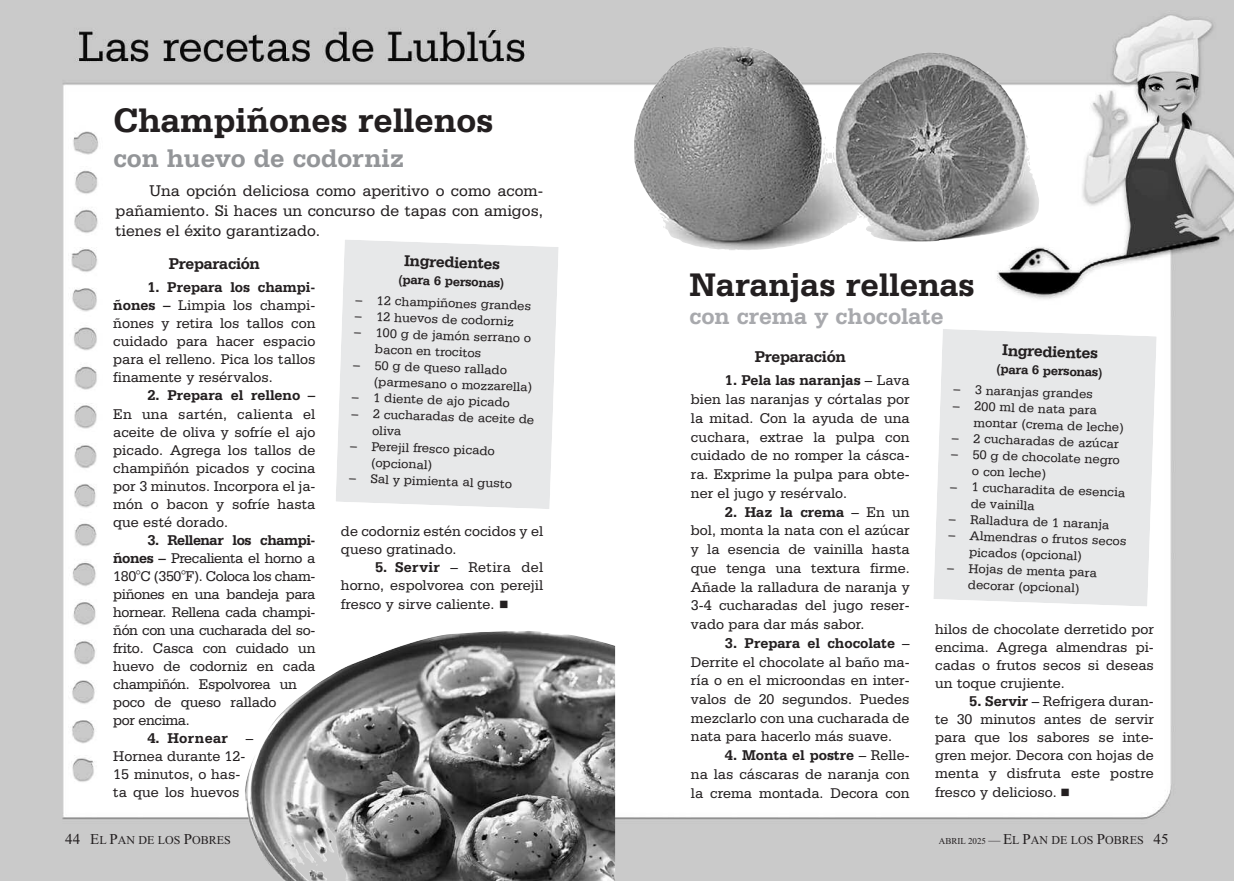
<style>
.page{position:relative;width:1234px;height:881px;background:#fff}
.page>*{position:absolute;margin:0;border:0;box-sizing:border-box;transform-origin:0 0}
.t1{font:700 36px "Serifa BT";color:#231f20}
.t2{font:700 34.5px "Serifa BT";color:#231f20}
.t3{font:700 27px "Serifa BT";color:#939598}
.t4{font:700 24px "Serifa BT";color:#a8a9ad}
.t5{font:16.5px/19.8px "Serifa BT";color:#231f20;text-align:justify}
.t6{font:700 16.5px "Serifa BT";letter-spacing:-.015em;color:#231f20}
.t7{font:15px/18px "Serifa BT";color:#231f20;text-align:justify}
.t8{font:15px/18px "Serifa BT";letter-spacing:-.025em;color:#231f20}
.t9{font:700 15px "Serifa BT";color:#231f20}
.t10{font:13.5px/16.2px "Serifa BT";color:#231f20}
.t11{font:700 13.5px "Serifa BT";color:#231f20}
.t12{font:12px "Times New Roman";color:#231f20}
.s1{font-weight:700}
.s2{font-size:15px}
.s3{font-size:9px}
</style>
<div class="page">
<img style="left:0;top:0;width:1233px;height:880px">
<div style="left:114px;top:182px;width:430px;height:63px;background:#fff"></div>
<svg style="left:331px;top:235px;width:232px;height:278px;background:#eaeaeb"></svg>
<svg style="left:928px;top:324px;width:232px;height:287px;background:#eaebeb"></svg>
<img style="left:245px;top:630px;width:370px;height:250px">
<img style="left:634px;top:46px;width:405px;height:196px">
<svg style="left:500px;top:600px;width:7px;height:8px"></svg>
<svg style="left:1061px;top:787px;width:7px;height:8px"></svg>
<h1 class="t1" style="left:113px;top:98px;width:381px">Champiñones rellenos</h1>
<h3 class="t3" style="left:113px;top:141px;width:292px">con huevo de codorniz</h3>
<p class="t5" style="left:115px;top:181px;width:429px;text-indent:34px">Una opción deliciosa como aperitivo o como acom&shy;pañamiento. Si haces un concurso de tapas con amigos, tienes el éxito garantizado.</p>
<p class="t6" style="left:169px;top:254px;width:93px">Preparación</p>
<p class="t7" style="left:113px;top:278px;width:204px;text-indent:34px"><span class="s1">1. Prepara los champi&shy;ñones –</span> Limpia los champi&shy;ñones y retira los tallos con cuidado para hacer espacio para el relleno. Pica los tallos finamente y resérvalos.</p>
<p class="t9" style="left:147px;top:386px;width:169px">2. Prepara el relleno –</p>
<p class="t7" style="left:113px;top:404px;width:204px">En una sartén, calienta el aceite de oliva y sofríe el ajo picado. Agrega los tallos de champiñón picados y cocina por 3 minutos. Incorpora el ja&shy;món o bacon y sofríe hasta que esté dorado.</p>
<p class="t8" style="left:113px;top:530px;width:204px;text-indent:34px"><span class="s1">3. Rellenar los champi&shy;ñones –</span> Precalienta el horno a<br>180°C (350°F). Coloca los cham&shy;piñones en una bandeja para hornear. Rellena cada champi&shy;ñón con una cucharada del so&shy;frito. Casca con cuidado un huevo de codorniz en cada champiñón. Espolvorea un poco de queso rallado<br>por encima.</p>
<p class="t7" style="left:113px;top:728px;width:141px;text-align:left;text-indent:34px"><span class="s1">4. Hornear</span> –<br>Hornea durante 12-<br>15 minutos, o has&shy;ta que los huevos</p>
<p class="t12" style="left:65px;top:832px;width:167px"><span class="s2">44 E</span>L <span class="s2">P</span>AN DE LOS <span class="s2">P</span>OBRES</p>
<p class="t6" style="left:404px;top:250px;width:97px;rotate:2deg">Ingredientes</p>
<p class="t11" style="left:398px;top:271px;width:108px;rotate:2deg">(para 6 personas)</p>
<p class="t10" style="left:356px;top:291px;width:177px;rotate:2deg">– 12 champiñones grandes</p>
<p class="t10" style="left:355px;top:307px;width:161px;rotate:2deg">– 12 huevos de codorniz</p>
<p class="t10" style="left:376px;top:324px;width:157px;text-indent:-21px;rotate:2deg">– 100 g de jamón serrano o bacon en trocitos</p>
<p class="t10" style="left:375px;top:357px;width:160px;text-indent:-21px;rotate:2deg">– 50 g de queso rallado (parmesano o mozzarella)</p>
<p class="t10" style="left:352px;top:388px;width:159px;rotate:2deg">– 1 diente de ajo picado</p>
<p class="t10" style="left:373px;top:405px;width:163px;text-indent:-21px;rotate:2deg">– 2 cucharadas de aceite de oliva</p>
<p class="t10" style="left:372px;top:438px;width:125px;text-indent:-21px;rotate:2deg">– Perejil fresco picado (opcional)</p>
<p class="t10" style="left:349px;top:469px;width:164px;rotate:2deg">– Sal y pimienta al gusto</p>
<p class="t7" style="left:341px;top:522px;width:204px">de codorniz estén cocidos y el queso gratinado.</p>
<p class="t7" style="left:341px;top:558px;width:204px;text-indent:34px"><span class="s1">5. Servir</span> – Retira del horno, espolvorea con perejil fresco y sirve caliente.</p>
<h2 class="t2" style="left:689px;top:264px;width:287px">Naranjas rellenas</h2>
<h3 class="t4" style="left:689px;top:301px;width:256px">con crema y chocolate</h3>
<p class="t6" style="left:754px;top:346px;width:93px">Preparación</p>
<p class="t7" style="left:690px;top:371px;width:220px;line-height:18.8px;text-indent:34px"><span class="s1">1. Pela las naranjas</span> – Lava bien las naranjas y córtalas por la mitad. Con la ayuda de una cuchara, extrae la pulpa con cuidado de no romper la cásca&shy;ra. Exprime la pulpa para obte&shy;ner el jugo y resérvalo.</p>
<p class="t7" style="left:690px;top:502px;width:220px;line-height:18.8px;text-indent:34px"><span class="s1">2. Haz la crema</span> – En un bol, monta la nata con el azúcar y la esencia de vainilla hasta que tenga una textura firme.<br>Añade la ralladura de naranja y 3-4 cucharadas del jugo reser&shy;vado para dar más sabor.</p>
<p class="t7" style="left:690px;top:633px;width:220px;line-height:18.8px;text-indent:34px"><span class="s1">3. Prepara el chocolate</span> – Derrite el chocolate al baño ma&shy;ría o en el microondas en inter&shy;valos de 20 segundos. Puedes mezclarlo con una cucharada de nata para hacerlo más suave.</p>
<p class="t7" style="left:690px;top:745px;width:220px;line-height:18.8px;text-indent:34px"><span class="s1">4. Monta el postre</span> – Relle&shy;na las cáscaras de naranja con la crema montada. Decora con</p>
<p class="t6" style="left:1002px;top:340px;width:97px;rotate:2deg">Ingredientes</p>
<p class="t11" style="left:996px;top:360px;width:108px;rotate:2deg">(para 6 personas)</p>
<p class="t10" style="left:953px;top:380px;width:141px;rotate:2deg">– 3 naranjas grandes</p>
<p class="t10" style="left:974px;top:397px;width:151px;text-indent:-21px;rotate:2deg">– 200 ml de nata para montar (crema de leche)</p>
<p class="t10" style="left:951px;top:429px;width:169px;rotate:2deg">– 2 cucharadas de azúcar</p>
<p class="t10" style="left:972px;top:446px;width:149px;text-indent:-21px;rotate:2deg">– 50 g de chocolate negro o con leche)</p>
<p class="t10" style="left:971px;top:478px;width:155px;text-indent:-21px;rotate:2deg">– 1 cucharadita de esencia de vainilla</p>
<p class="t10" style="left:949px;top:510px;width:162px;rotate:2deg">– Ralladura de 1 naranja</p>
<p class="t10" style="left:969px;top:527px;width:158px;text-indent:-21px;rotate:2deg">– Almendras o frutos secos picados (opcional)</p>
<p class="t10" style="left:947px;top:559px;width:151px;text-align:center;rotate:2deg">– Hojas de menta para decorar (opcional)</p>
<p class="t7" style="left:935px;top:620px;width:220px">hilos de chocolate derretido por encima. Agrega almendras pi&shy;cadas o frutos secos si deseas un toque crujiente.</p>
<p class="t7" style="left:935px;top:692px;width:220px;text-indent:34px"><span class="s1">5. Servir</span> – Refrigera duran&shy;te 30 minutos antes de servir para que los sabores se inte&shy;gren mejor. Decora con hojas de menta y disfruta este postre fresco y delicioso.</p>
<p class="t12" style="left:938px;top:832px;width:231px"><span class="s3">ABRIL 2025</span> — <span class="s2">E</span>L <span class="s2">P</span>AN DE LOS <span class="s2">P</span>OBRES <span class="s2">45</span></p>
</div>
